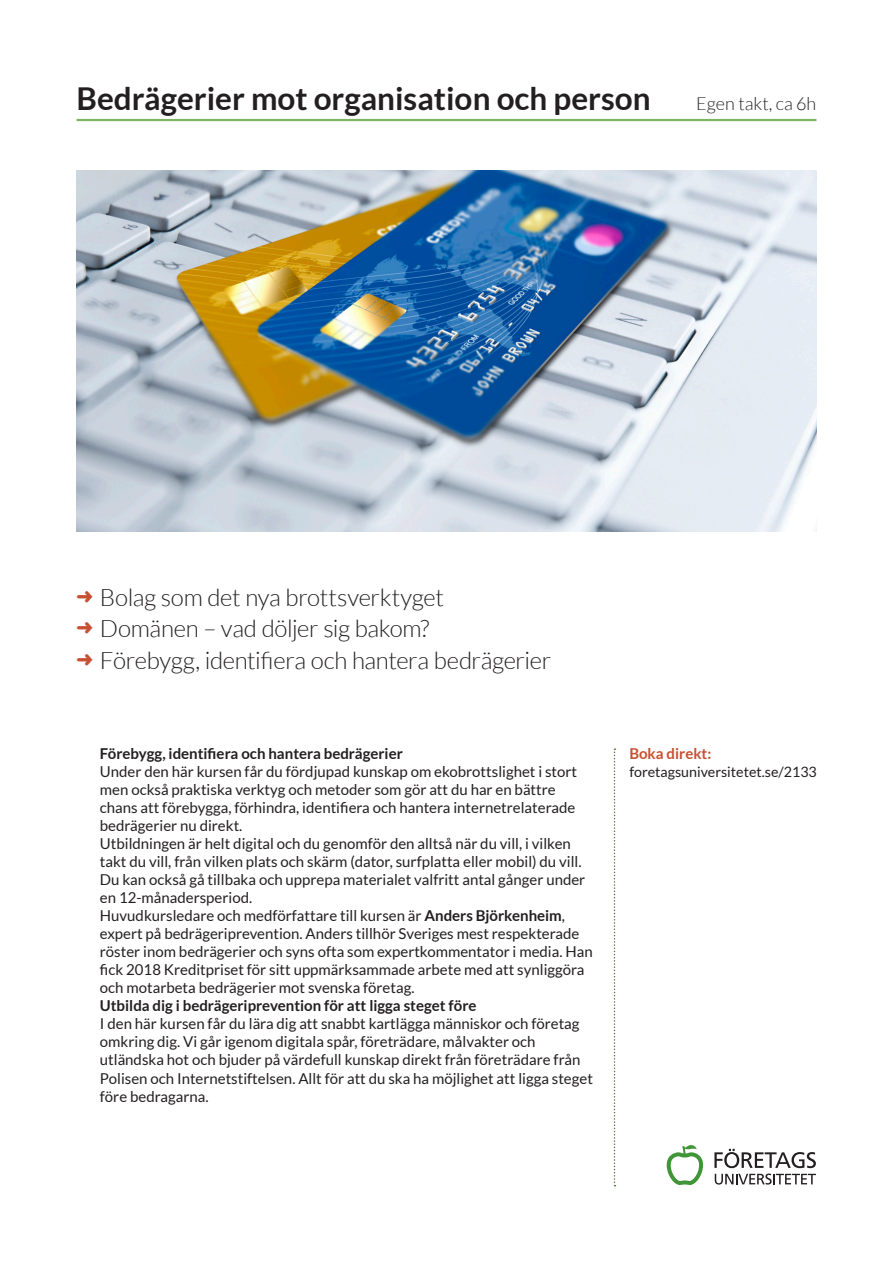
<style>
.page{position:relative;width:893px;height:1263px;background:#fff}
.page>*{position:absolute;margin:0;border:0;box-sizing:border-box;transform-origin:0 0}
.Puff-brodtext-rubrik{font:700 31.5px "Lato";color:#231f20}
.t1{font:300 24px "Lato";letter-spacing:-.015em;color:#231f20}
.Puff-brodtext-rubrik-2{font:300 18px "Lato";color:#231f20}
.Saljtext-brodtext{font:15px/18px "Lato";color:#231f20}
.Saljtext-mellanrubri{font:700 15px "Lato";color:#231f20}
.Boka-rubrik{font:700 15px "Lato";color:#c84f32}
.Boka-rubrik-2{font:14.25px "Lato";color:#231f20}
.s1{color:#c84f32}
.s2{font-weight:700}
</style>
<div class="page">
<svg style="left:667px;top:1145px;width:36px;height:40px"></svg>
<svg style="left:714px;top:1149px;width:102px;height:35px"></svg>
<img style="left:77px;top:170px;width:739px;height:361px">
<hr style="left:77px;top:119px;width:739px;height:2px;background:#7cb561">
<svg style="left:614px;top:748px;width:1px;height:438px"></svg>
<p class="Puff-brodtext-rubrik" style="left:77px;top:81px;width:576px">Bedrägerier mot organisation och person</p>
<p class="Puff-brodtext-rubrik-2" style="left:696px;top:94px;width:122px">Egen takt, ca 6h</p>
<p class="t1" style="left:77px;top:585px;width:369px"><span class="s1">➜</span> Bolag som det nya brottsverktyget</p>
<p class="t1" style="left:77px;top:616px;width:354px"><span class="s1">➜</span> Domänen – vad döljer sig bakom?</p>
<p class="t1" style="left:77px;top:647px;width:476px"><span class="s1">➜</span> Förebygg, identifiera och hantera bedrägerier</p>
<p class="Saljtext-mellanrubri" style="left:100px;top:745px;width:304px">Förebygg, identifiera och hantera bedrägerier</p>
<p class="Saljtext-brodtext" style="left:100px;top:763px;width:479px">Under den här kursen får du fördjupad kunskap om ekobrottslighet i stort men också praktiska verktyg och metoder som gör att du har en bättre chans att förebygga, förhindra, identifiera och hantera internetrelaterade bedrägerier nu direkt.</p>
<p class="Saljtext-brodtext" style="left:100px;top:835px;width:487px">Utbildningen är helt digital och du genomför den alltså när du vill, i vilken takt du vill, från vilken plats och skärm (dator, surfplatta eller mobil) du vill.<br>Du kan också gå tillbaka och upprepa materialet valfritt antal gånger under en 12-månadersperiod.</p>
<p class="Saljtext-brodtext" style="left:100px;top:907px;width:494px">Huvudkursledare och medförfattare till kursen är <span class="s2">Anders Björkenheim</span>, expert på bedrägeriprevention. Anders tillhör Sveriges mest respekterade röster inom bedrägerier och syns ofta som expertkommentator i media. Han fick 2018 Kreditpriset för sitt uppmärksammade arbete med att synliggöra och motarbeta bedrägerier mot svenska företag.</p>
<p class="Saljtext-mellanrubri" style="left:100px;top:997px;width:378px">Utbilda dig i bedrägeriprevention för att ligga steget före</p>
<p class="Saljtext-brodtext" style="left:100px;top:1015px;width:494px">I den här kursen får du lära dig att snabbt kartlägga människor och företag omkring dig. Vi går igenom digitala spår, företrädare, målvakter och utländska hot och bjuder på värdefull kunskap direkt från företrädare från Polisen och Internetstiftelsen. Allt för att du ska ha möjlighet att ligga steget före bedragarna.</p>
<p class="Boka-rubrik" style="left:629px;top:745px;width:84px">Boka direkt:</p>
<p class="Boka-rubrik-2" style="left:629px;top:764px;width:189px">foretagsuniversitetet.se/2133</p>
</div>
